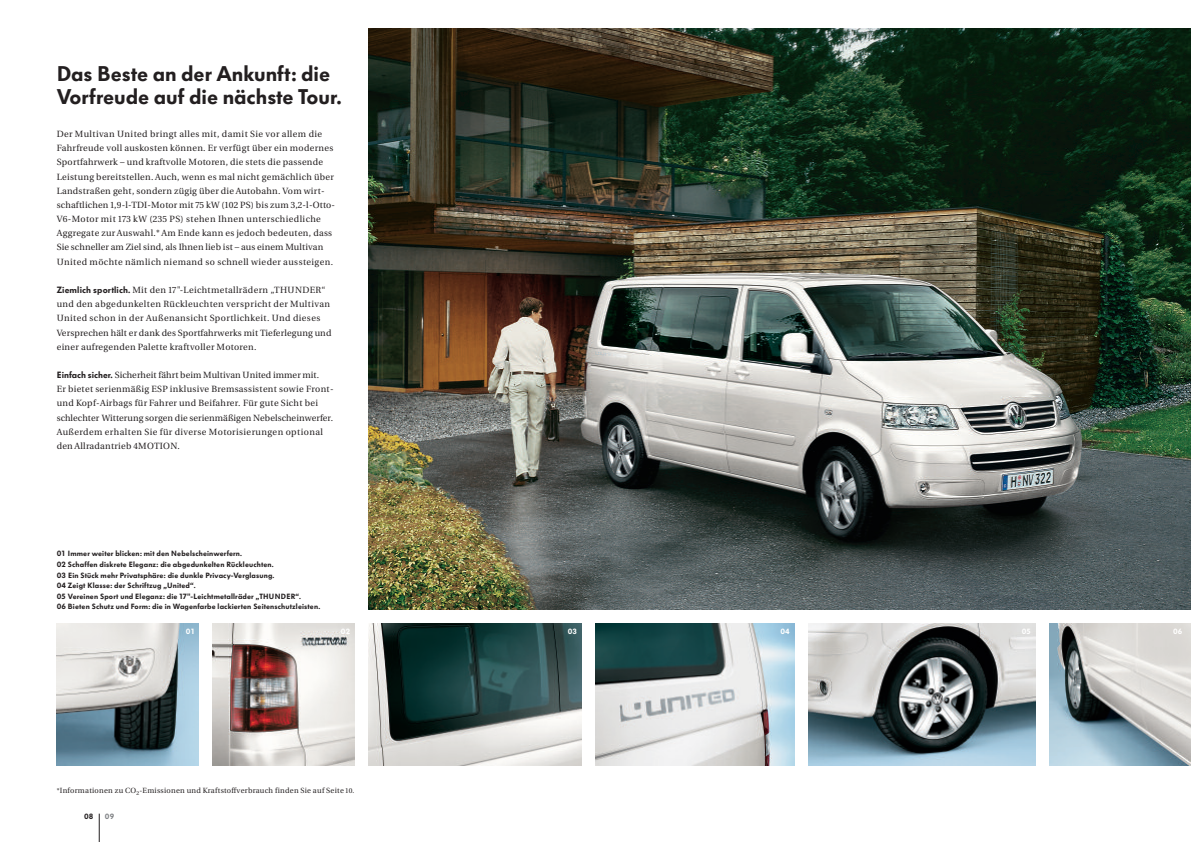
<style>
.page{position:relative;width:1191px;height:842px;background:#fff}
.page>*{position:absolute;margin:0;border:0;box-sizing:border-box;transform-origin:0 0}
.t1{font:900 21px/22.7px "VW Headline";color:#231f20}
.t2{font:9px/14.2px "VW Utopia";letter-spacing:.03em;color:#231f20}
.t3{font:900 7.5px/10.6px "VW Headline";letter-spacing:.02em;color:#231f20}
.t4{font:7.5px "VW Utopia";letter-spacing:.03em;color:#231f20}
.t5{font:900 7.5px "VW Headline";letter-spacing:.02em;color:#fff}
.t6{font:900 7.5px "VW Headline";color:#808285}
.s1{font-family:"VW Headline";font-weight:900}
.s2{font-size:7px}
</style>
<div class="page">
<img style="left:369px;top:28px;width:822px;height:581px">
<img style="left:1049px;top:624px;width:142px;height:141px">
<img style="left:57px;top:624px;width:141px;height:141px">
<img style="left:369px;top:624px;width:212px;height:141px">
<img style="left:808px;top:624px;width:227px;height:141px">
<img style="left:595px;top:624px;width:199px;height:141px">
<img style="left:213px;top:624px;width:141px;height:141px">
<svg style="left:99px;top:814px;width:1px;height:28px"></svg>
<h1 class="t1" style="left:57px;top:64px;width:286px">Das Beste an der Ankunft: die<br>Vorfreude auf die nächste Tour.</h1>
<p class="t2" style="left:57px;top:128px;width:280px">Der Multivan United bringt alles mit, damit Sie vor allem die Fahrfreude voll auskosten können. Er verfügt über ein modernes Sportfahrwerk – und kraftvolle Motoren, die stets die passende Leistung bereitstellen.Auch, wenn es mal nicht gemächlich über Landstraßen geht, sondern zügig über dieAutobahn. Vom wirt&shy;schaftlichen 1,9-l-TDI-Motor mit 75 kW (102 PS) bis zum 3,2-l-Otto-V6-Motor mit 173 kW (235 PS) stehen Ihnen unterschiedliche Aggregate zurAuswahl.*Am Ende kann es jedoch bedeuten, dass Sie schneller am Ziel sind, als Ihnen lieb ist – aus einem Multivan United möchte nämlich niemand so schnell wieder aussteigen.</p>
<p class="t2" style="left:57px;top:284px;width:276px"><span class="s1">Ziemlich sportlich.</span> Mit den 17"-Leichtmetallrädern „THUNDER“ und den abgedunkelten Rückleuchten verspricht der Multivan United schon in der Außenansicht Sportlichkeit. Und dieses Versprechen hält er dank des Sportfahrwerks mit Tieferlegung und einer aufregenden Palette kraftvoller Motoren.</p>
<p class="t2" style="left:57px;top:369px;width:278px"><span class="s1">Einfach sicher.</span> Sicherheit fährt beim Multivan United immer mit.<br>Er bietet serienmäßig ESP inklusive Bremsassistent sowie Front&shy;und Kopf-Airbags für Fahrer und Beifahrer. Für gute Sicht bei schlechter Witterung sorgen die serienmäßigen Nebelscheinwerfer.<br>Außerdem erhalten Sie für diverse Motorisierungen optional denAllradantrieb 4MOTION.</p>
<p class="t3" style="left:57px;top:549px;width:265px">01 Immer weiter blicken: mit den Nebelscheinwerfern.<br>02 Schaffen diskrete Eleganz: die abgedunkelten Rückleuchten.<br>03 Ein Stück mehr Privatsphäre: die dunkle Privacy-Verglasung.<br>04 Zeigt Klasse: der Schriftzug „United“.<br>05 Vereinen Sport und Eleganz: die 17"-Leichtmetallräder „THUNDER“.<br>06 Bieten Schutz und Form: die in Wagenfarbe lackierten Seitenschutzleisten.</p>
<p class="t5" style="left:186px;top:628px;width:10px">01</p>
<p class="t5" style="left:341px;top:628px;width:11px">02</p>
<p class="t5" style="left:568px;top:628px;width:11px">03</p>
<p class="t5" style="left:780px;top:628px;width:11px">04</p>
<p class="t5" style="left:1021px;top:628px;width:11px">05</p>
<p class="t5" style="left:1173px;top:628px;width:11px">06</p>
<p class="t4" style="left:57px;top:788px;width:299px"><span class="s2">*</span>Informationen zu CO<sub>2</sub>-Emissionen und Kraftstoffverbrauch finden Sie auf Seite <span class="s2">10.</span></p>
<p class="t3" style="left:84px;top:812px;width:11px">08</p>
<p class="t6" style="left:105px;top:814px;width:11px">09</p>
</div>
